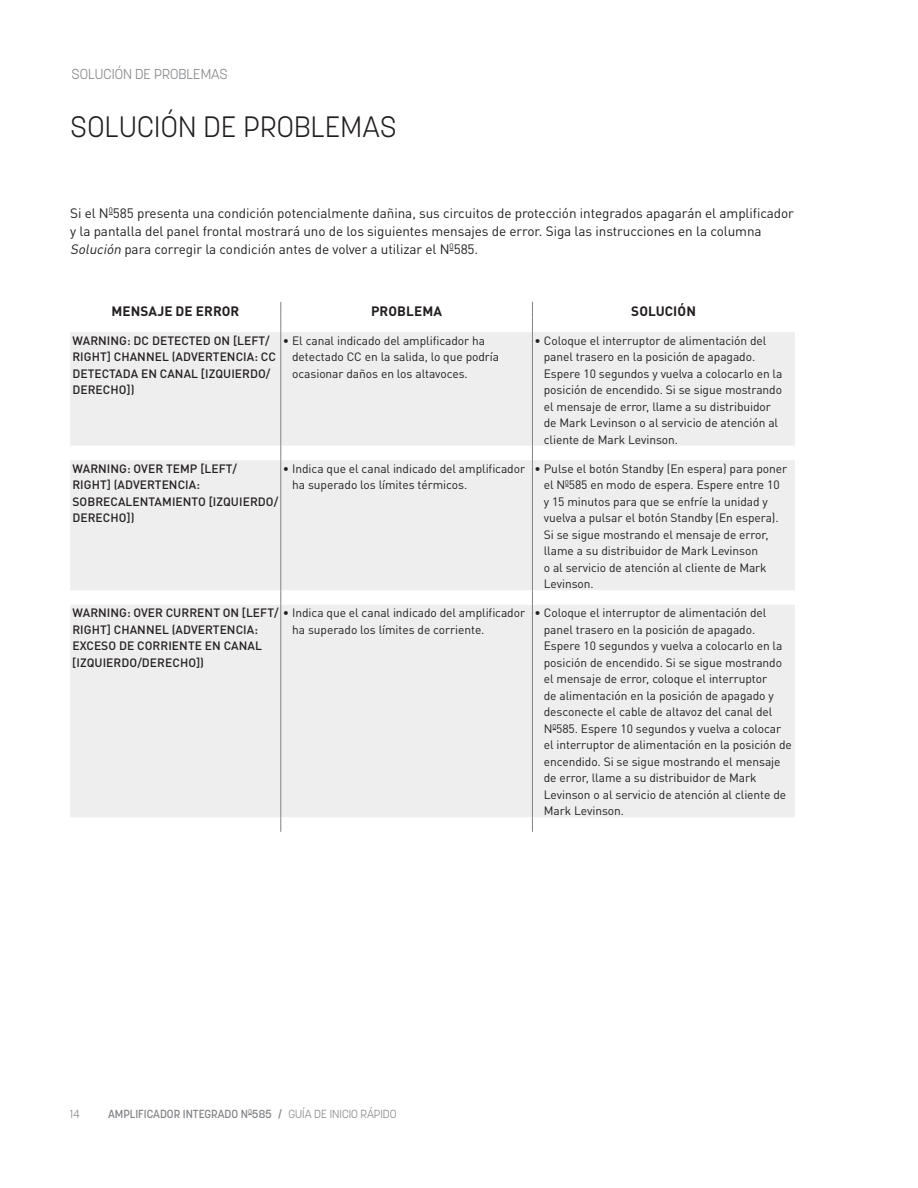
<style>
.page{position:relative;width:918px;height:1188px;background:#fff}
.page>*{position:absolute;margin:0;border:0;box-sizing:border-box;transform-origin:0 0}
.Headline{font:300 29.25px "Korolev";color:#231f20}
.t1{font:300 14.25px "Korolev";color:#808285}
.body{font:13.5px/18px "DINOT";letter-spacing:-.005em;color:#231f20}
.callout_header{font:700 13.5px "DINOT";letter-spacing:.01em;color:#231f20}
.body-2{font:700 13.5px "DINOT";color:#231f20}
.body-3{font:12px/16.5px "DINOT";letter-spacing:-.005em;color:#231f20}
.body-4{font:500 12px/16.5px "DINOT";letter-spacing:.005em;color:#231f20}
.t2{font:500 11.7px "Korolev";color:#808285}
.t3{font:300 11.7px "Korolev";color:#808285}
.s1{font-style:italic}
.s2{font-weight:400}
.s3{font-weight:300}
</style>
<div class="page">
<div style="left:70px;top:332px;width:725px;height:485px;background:#eeeeef"></div>
<svg style="left:281px;top:302px;width:1px;height:30px"></svg>
<svg style="left:532px;top:302px;width:1px;height:30px"></svg>
<hr style="left:281px;top:332px;width:1px;height:114px;background:#808285">
<hr style="left:532px;top:332px;width:1px;height:114px;background:#808285">
<svg style="left:281px;top:446px;width:1px;height:14px"></svg>
<svg style="left:532px;top:446px;width:1px;height:14px"></svg>
<hr style="left:281px;top:460px;width:1px;height:130px;background:#808285">
<hr style="left:532px;top:460px;width:1px;height:130px;background:#808285">
<svg style="left:281px;top:590px;width:1px;height:15px"></svg>
<svg style="left:532px;top:590px;width:1px;height:15px"></svg>
<hr style="left:281px;top:605px;width:1px;height:212px;background:#808285">
<hr style="left:532px;top:605px;width:1px;height:212px;background:#808285">
<svg style="left:281px;top:817px;width:1px;height:15px"></svg>
<svg style="left:532px;top:817px;width:1px;height:15px"></svg>
<p class="t1" style="left:72px;top:65px;width:16px">SOLUCI</p>
<p class="t1" style="left:115px;top:65px;width:81px">ÓNDE PROBLEMA</p>
<p class="t1" style="left:219px;top:65px;width:10px">S</p>
<p class="Headline" style="left:70px;top:109px;width:33px">SOLUCI</p>
<p class="Headline" style="left:161px;top:109px;width:168px">ÓNDE PROBLEMA</p>
<p class="Headline" style="left:380px;top:109px;width:18px">S</p>
<p class="body" style="left:70px;top:204px;width:725px">Si el N<sup>0</sup>585 presenta una condición potencialmente dañina, sus circuitos de protección integrados apagarán el amplificador y la pantalla del panel frontal mostrará uno de los siguientes mensajes de error. Siga las instrucciones en la columna<br><span class="s1">Solución</span> para corregir la condición antes de volver a utilizar el N<sup>0</sup>585.</p>
<p class="body-2" style="left:112px;top:302px;width:10px">MEN</p>
<p class="body-2" style="left:141px;top:302px;width:65px">SAJE DE ERROR</p>
<p class="callout_header" style="left:371px;top:302px;width:10px">PROB</p>
<p class="callout_header" style="left:406px;top:302px;width:18px">LEMA</p>
<p class="callout_header" style="left:631px;top:302px;width:64px">SOLUCIÓN</p>
<p class="body-4" style="left:72px;top:332px;width:205px">WARN IN G: DC D ETECTED ON [LEFT/<br>RIGHT] CHANN EL (ADVERTENCIA: CC<br>D ETECTADA EN CANAL [IZQUIERDO/<br>DERECHO])</p>
<p class="body-3" style="left:292px;top:332px;width:209px;text-indent:-9px">• El canal indicado del amplificador ha detectado CC en la salida, lo que podría ocasionar daños en los altavoces.</p>
<p class="body-3" style="left:544px;top:332px;width:240px;text-indent:-9px">• Coloque el interruptor de alimentación del panel trasero en la posición de apagado.<br>Espere 10 segundos y vuelva a colocarlo en la posición de encendido. Si se sigue mostrando el mensaje de error, llame a su distribuidor de Mark Levinson o al servicio de atención al cliente de Mark Levinson.</p>
<p class="body-4" style="left:72px;top:460px;width:207px">WARN ING: OVER TEMP [LEFT/<br>RIGHT] (ADVERTENCIA:<br>SOBRECALENTAMIENTO [IZQUIERDO/<br>DERECHO])</p>
<p class="body-3" style="left:292px;top:460px;width:234px;text-indent:-9px">• Indica que el canal indicado del amplificador ha superado los límites térmicos.</p>
<p class="body-3" style="left:544px;top:460px;width:245px;text-indent:-9px">• Pulse el botón Standby (En espera) para poner el N<sup>0</sup>585 en modo de espera. Espere entre 10 y 15 minutos para que se enfríe la unidad y vuelva a pulsar el botón Standby (En espera).<br>Si se sigue mostrando el mensaje de error, llame a su distribuidor de Mark Levinson<br>o al servicio de atención al cliente de Mark Levinson.</p>
<p class="body-4" style="left:72px;top:604px;width:454px">WARN ING: OVER CURRENT ON [LEFT/ <span class="s2">• Indica que el canal indicado del amplificador </span>RIGHT] CHANN EL (ADVERTENCIA:<br>EXCESO D E CORRIENTE EN CANAL<br>[IZQUIERDO/DERECHO])</p>
<p class="body-3" style="left:544px;top:604px;width:250px;text-indent:-9px">• Coloque el interruptor de alimentación del panel trasero en la posición de apagado.<br>Espere 10 segundos y vuelva a colocarlo en la posición de encendido. Si se sigue mostrando el mensaje de error, coloque el interruptor<br>de alimentación en la posición de apagado y desconecte el cable de altavoz del canal del N<sup>0</sup>585. Espere 10 segundos y vuelva a colocar el interruptor de alimentación en la posición de encendido. Si se sigue mostrando el mensaje de error, llame a su distribuidor de Mark Levinson o al servicio de atención al cliente de Mark Levinson.</p>
<p class="body-3" style="left:292px;top:621px;width:194px">ha superado los límites de corriente.</p>
<p class="t3" style="left:70px;top:1106px;width:11px">14</p>
<p class="t2" style="left:108px;top:1106px;width:228px">AMPLIFICADOR INTEGRADO N <sup>0</sup>585 / <span class="s3">GUÍA DE INICIO</span></p>
<p class="t3" style="left:361px;top:1106px;width:7px">RÁPIDO</p>
</div>
